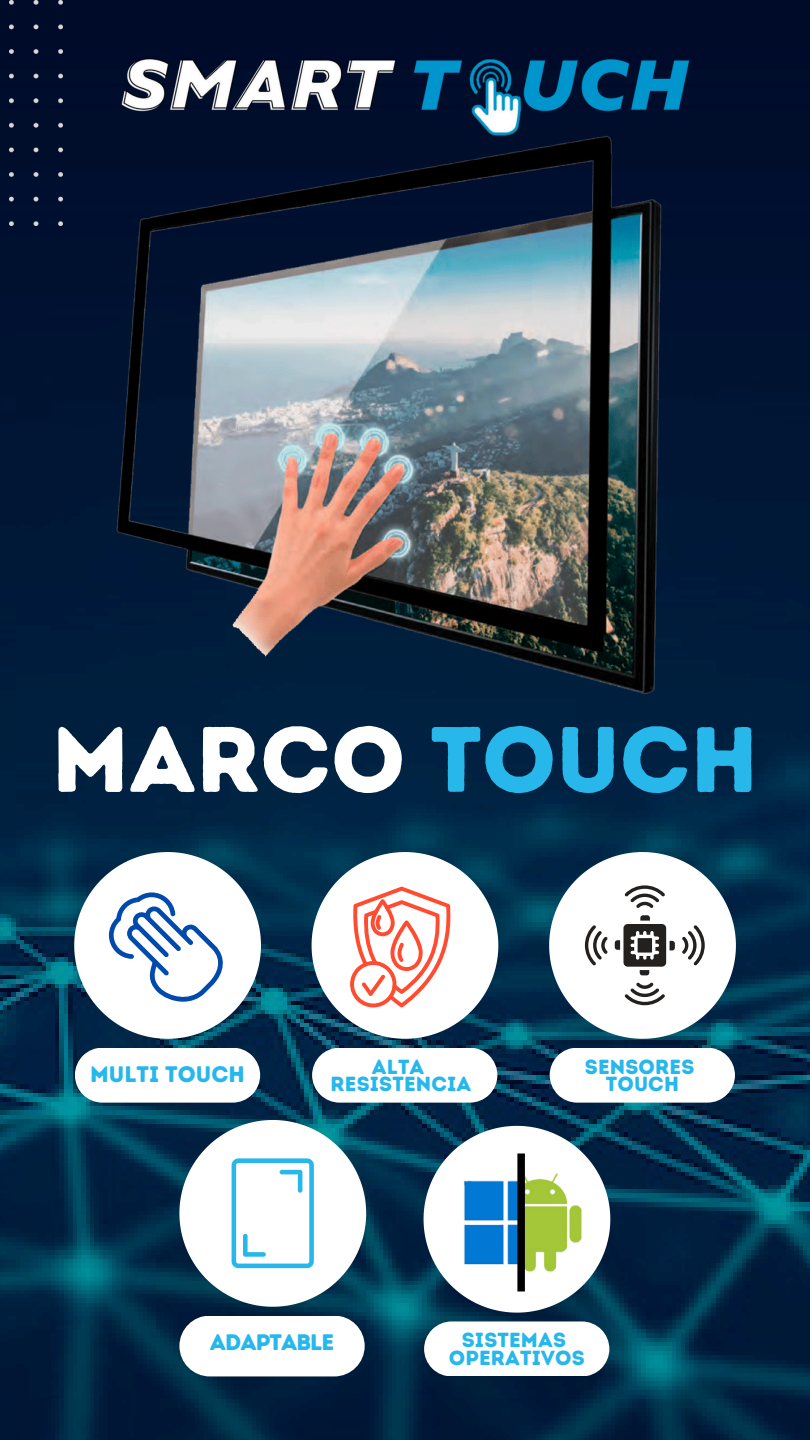
<style>
.page{position:relative;width:810px;height:1440px;background:#fff}
.page>*{position:absolute;margin:0;border:0;box-sizing:border-box;transform-origin:0 0}
.t1{font:92.8px "Intro Rust Base";color:#fff}
.t2{font:22.4px "Intro Rust Base";color:#27b7eb}
.t3{font:22.4px "Intro Rust Base";letter-spacing:-.045em;color:#27b7eb}
.t4{font:20.4px "Intro Rust Base";letter-spacing:.005em;color:#27b7eb}
.s1{color:#27b7eb}
</style>
<div class="page">
<img style="left:0;top:0;width:810px;height:1440px">
<div style="left:10px;top:0;width:52px;height:225px;background:#000e2c"></div>
<svg style="left:75px;top:1048px;width:185px;height:55px"></svg>
<svg style="left:312px;top:1048px;width:185px;height:55px"></svg>
<svg style="left:550px;top:1048px;width:185px;height:55px"></svg>
<svg style="left:74px;top:852px;width:187px;height:187px"></svg>
<svg style="left:424px;top:1126px;width:186px;height:187px"></svg>
<div style="left:179px;top:1316px;width:186px;height:60px;background:#fff;border-radius:30px"></div>
<svg style="left:424px;top:1321px;width:185px;height:55px"></svg>
<img style="left:436px;top:1153px;width:81px;height:138px">
<img style="left:525px;top:1172px;width:58px;height:102px">
<div style="left:517px;top:1153px;width:8px;height:138px;background:#000"></div>
<img style="left:102px;top:20px;width:606px;height:135px">
<img style="left:90px;top:129px;width:576px;height:566px">
<svg style="left:549px;top:852px;width:187px;height:187px"></svg>
<svg style="left:179px;top:1120px;width:187px;height:187px"></svg>
<svg style="left:312px;top:852px;width:186px;height:187px"></svg>
<p class="t1" style="left:52px;top:704px;width:708px">MARCO <span class="s1">TOUCH</span></p>
<p class="t2" style="left:90px;top:1061px;width:156px">MULTI TOUCH</p>
<p class="t4" style="left:372px;top:1054px;width:54px">ALTA</p>
<h1 class="t4" style="left:331px;top:1071px;width:142px">RESISTENCIA</h1>
<p class="t4" style="left:585px;top:1054px;width:111px">SENSORES</p>
<p class="t4" style="left:606px;top:1071px;width:75px">TOUCH</p>
<p class="t3" style="left:210px;top:1329px;width:126px">ADAPTABLE</p>
<p class="t4" style="left:462px;top:1328px;width:106px">SISTEMAS</p>
<p class="t4" style="left:449px;top:1345px;width:137px">OPERATIVOS</p>
</div>
